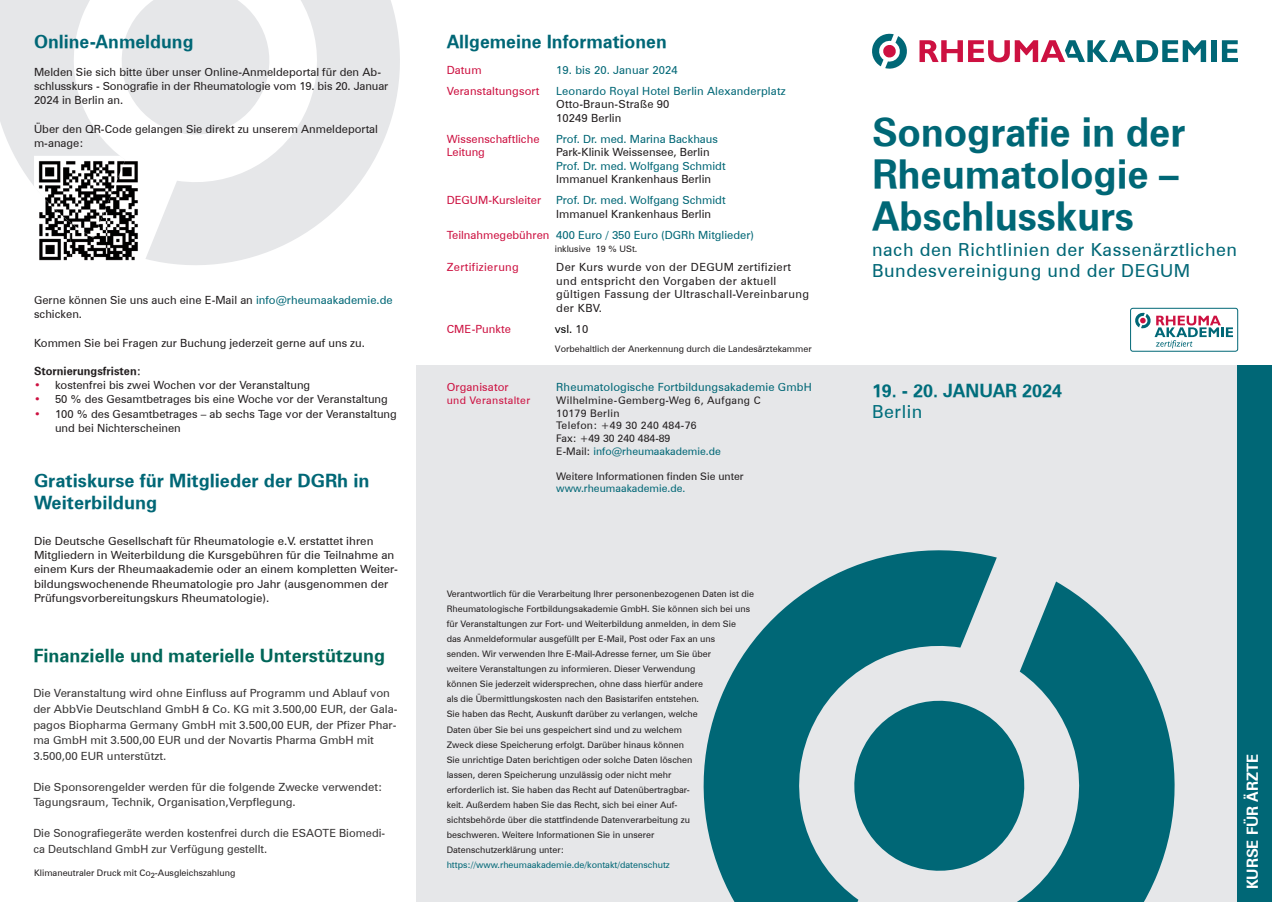
<style>
.page{position:relative;width:1272px;height:902px;background:#fff}
.page>*{position:absolute;margin:0;border:0;box-sizing:border-box;transform-origin:0 0}
.t1{font:39px/42px "Zurich Bold BT";letter-spacing:-.005em;color:#006776}
.t2{font:18px/21.6px "Zurich Bold BT";color:#006776}
.t3{font:18px/21.6px "Zurich BT";letter-spacing:.03em;color:#006776}
.t4{font:18px "Zurich Bold BT";color:#006659}
.t5{font:18px "Zurich Bold BT";color:#006e7c}
.t6{font:18px "Zurich BT";letter-spacing:.03em;color:#006e7c}
.t7{font:15px "Zurich Bold BT";color:#fff}
.t8{font:11.25px/14.2px "Zurich BT";color:#231f20}
.t9{font:11.25px/15.8px "Zurich BT";color:#373535}
.t10{font:11.25px/21px "Zurich BT";color:#006776}
.t11{font:11.25px/13.5px "Zurich BT";letter-spacing:.03em;color:#231f20}
.t12{font:11.25px "Zurich BT";letter-spacing:.01em;color:#cd1141}
.t13{font:11.25px "Zurich Bold BT";color:#231f20}
.t14{font:11.25px "Zurich BT";letter-spacing:.03em;color:#cd1141}
.t15{font:11.25px "Zurich BT";color:#000}
.t16{font:10.5px/12.6px "Zurich BT";letter-spacing:.03em;color:#231f20}
.t17{font:10.5px "Zurich BT";color:#231f20}
.t18{font:10.5px "Zurich BT";color:#006776}
.t19{font:10.5px "Zurich BT";letter-spacing:.03em;color:#cd1141}
.t20{font:9px/15px "Zurich BT";color:#231f20}
.t21{font:9px "Zurich BT";color:#006776}
.s1{color:#006776}
.s2{color:#cd1141}
.s3{color:#231f20}
</style>
<div class="page">
<svg style="left:919px;top:40px;width:43px;height:22px"></svg>
<svg style="left:968px;top:40px;width:238px;height:22px"></svg>
<div style="left:1211px;top:40px;width:5px;height:22px;background:#006776"></div>
<svg style="left:1221px;top:40px;width:16px;height:22px"></svg>
<svg style="left:872px;top:33px;width:35px;height:36px"></svg>
<svg style="left:146px;top:0;width:254px;height:265px;fill:#e6e7e9"></svg>
<svg style="left:0;top:0;width:245px;height:238px;fill:#e6e7e9"></svg>
<svg style="left:112px;top:0;width:167px;height:144px"></svg>
<div style="left:417px;top:365px;width:854px;height:536px;background:#e6e7e9"></div>
<div style="left:1237px;top:365px;width:34px;height:536px;background:#006776"></div>
<svg style="left:1018px;top:581px;width:157px;height:320px;fill:#006776"></svg>
<svg style="left:703px;top:550px;width:293px;height:351px;fill:#006776"></svg>
<svg style="left:842px;top:689px;width:193px;height:193px"></svg>
<div style="left:1130px;top:308px;width:107px;height:43px;border:1px solid #006776;border-radius:2px"></div>
<svg style="left:1135px;top:312px;width:97px;height:36px"></svg>
<img style="left:39px;top:238px;width:31px;height:23px">
<img style="left:107px;top:156px;width:36px;height:105px">
<img style="left:70px;top:238px;width:37px;height:23px">
<img style="left:34px;top:156px;width:91px;height:82px">
<h2 class="t2" style="left:34px;top:30px;width:161px">Online-Anmeldung</h2>
<p class="t8" style="left:34px;top:65px;width:356px">Melden Sie sich bitte über unser Online-Anmeldeportal für den Ab&shy;schlusskurs - Sonografie in der Rheumatologie vom 19. bis 20. Januar<br>2024 in Berlin an.</p>
<p class="t8" style="left:34px;top:121px;width:345px">Über den QR-Code gelangen Sie direkt zu unserem Anmeldeportal m-anage:</p>
<p class="t8" style="left:34px;top:292px;width:360px">Gerne können Sie uns auch eine E-Mail an <span class="s1">info@rheumaakademie.de </span>schicken.</p>
<p class="t8" style="left:34px;top:336px;width:332px">Kommen Sie bei Fragen zur Buchung jederzeit gerne auf uns zu.</p>
<p class="t13" style="left:34px;top:364px;width:109px">Stornierungsfristen:</p>
<p class="t8" style="left:34px;top:378px;width:278px"><span class="s2">•</span> kostenfrei bis zwei Wochen vor der Veranstaltung</p>
<p class="t8" style="left:34px;top:392px;width:355px"><span class="s2">•</span> 50 % des Gesamtbetrages bis eine Woche vor der Veranstaltung</p>
<p class="t8" style="left:55px;top:406px;width:343px;text-indent:-21px"><span class="s2">•</span> 100 % des Gesamtbetrages – ab sechs Tage vor der Veranstaltung und bei Nichterscheinen</p>
<h2 class="t2" style="left:34px;top:470px;width:337px">Gratiskurse für Mitglieder der DGRh in<br>Weiterbildung</h2>
<p class="t8" style="left:34px;top:533px;width:365px">Die Deutsche Gesellschaft für Rheumatologie e.V. erstattet ihren Mitgliedern in Weiterbildung die Kursgebühren für die Teilnahme an einem Kurs der Rheumaakademie oder an einem kompletten Weiter&shy;bildungswochenende Rheumatologie pro Jahr (ausgenommen der Prüfungsvorbereitungskurs Rheumatologie).</p>
<h2 class="t4" style="left:33px;top:644px;width:353px">Finanzielle und materielle Unterstützung</h2>
<p class="t9" style="left:33px;top:685px;width:366px">Die Veranstaltung wird ohne Einfluss auf Programm und Ablauf von der AbbVie Deutschland GmbH &amp; Co. KG mit 3.500,00 EUR, der Gala&shy;pagos Biopharma Germany GmbH mit 3.500,00 EUR, der Pfizer Phar&shy;ma GmbH mit 3.500,00 EUR und der Novartis Pharma GmbH mit 3.500,00 EUR unterstützt.</p>
<p class="t9" style="left:33px;top:779px;width:350px;line-height:15px">Die Sponsorengelder werden für die folgende Zwecke verwendet:<br>Tagungsraum, Technik, Organisation,Verpflegung.</p>
<p class="t9" style="left:33px;top:825px;width:353px">Die Sonografiegeräte werden kostenfrei durch die ESAOTE Biomedi&shy;ca Deutschland GmbH zur Verfügung gestellt.</p>
<p class="t20" style="left:34px;top:865px;width:203px">Klimaneutraler Druck mit Co<sub>2</sub>-Ausgleichszahlung</p>
<h2 class="t2" style="left:446px;top:30px;width:222px">Allgemeine Informationen</h2>
<p class="t12" style="left:446px;top:63px;width:36px">Datum</p>
<p class="t10" style="left:556px;top:59px;width:123px">19. bis 20. Januar 2024</p>
<p class="t12" style="left:446px;top:84px;width:94px">Veranstaltungsort</p>
<p class="t10" style="left:556px;top:80px;width:231px">Leonardo Royal Hotel Berlin Alexanderplatz</p>
<p class="t8" style="left:556px;top:97px;width:115px;line-height:13.5px">Otto-Braun-Straße 90<br>10249 Berlin</p>
<p class="t12" style="left:446px;top:132px;width:94px">Wissenschaftliche</p>
<p class="t10" style="left:556px;top:128px;width:163px">Prof. Dr. med. Marina Backhaus</p>
<p class="t12" style="left:446px;top:145px;width:40px">Leitung</p>
<p class="t8" style="left:556px;top:145px;width:155px">Park-Klinik Weissensee, Berlin</p>
<p class="t10" style="left:556px;top:155px;width:171px">Prof. Dr. med. Wolfgang Schmidt</p>
<p class="t8" style="left:556px;top:172px;width:156px">Immanuel Krankenhaus Berlin</p>
<p class="t12" style="left:446px;top:193px;width:96px">DEGUM-Kursleiter</p>
<p class="t10" style="left:556px;top:190px;width:171px">Prof. Dr. med. Wolfgang Schmidt</p>
<p class="t10" style="left:446px;top:203px;width:309px;text-indent:109px"><span class="s3">Immanuel Krankenhaus Berlin<br></span><span class="s2">Teilnahmegebühren</span> 400 Euro / 350 Euro (DGRh Mitglieder)</p>
<p class="t20" style="left:554px;top:242px;width:84px">inklusive 19 % USt.</p>
<p class="t14" style="left:446px;top:260px;width:74px">Zertifizierung</p>
<p class="t11" style="left:556px;top:260px;width:254px">Der Kurs wurde von der DEGUM zertifiziert und entspricht den Vorgaben der aktuell gültigen Fassung der Ultraschall-Vereinbarung der KBV.</p>
<p class="t12" style="left:446px;top:322px;width:66px">CME-Punkte</p>
<p class="t15" style="left:554px;top:322px;width:35px">vsl. <span class="s3">10</span></p>
<p class="t20" style="left:554px;top:341px;width:258px">Vorbehaltlich der Anerkennung durch die Landesärztekammer</p>
<p class="t12" style="left:446px;top:380px;width:64px">Organisator</p>
<p class="t10" style="left:556px;top:377px;width:257px">Rheumatologische Fortbildungsakademie GmbH</p>
<p class="t19" style="left:446px;top:394px;width:85px">und Veranstalter</p>
<p class="t16" style="left:556px;top:394px;width:206px">Wilhelmine-Gemberg-Weg 6, Aufgang C<br>10179 Berlin<br>Telefon: +49 30 240 484-76<br>Fax: +49 30 240 484-89<br>E-Mail: <span class="s1">info@rheumaakademie.de</span></p>
<p class="t17" style="left:556px;top:469px;width:189px">Weitere Informationen finden Sie unter</p>
<p class="t18" style="left:556px;top:482px;width:131px">www.rheumaakademie.de.</p>
<p class="t20" style="left:446px;top:586px;width:309px">Verantwortlich für die Verarbeitung Ihrer personenbezogenen Daten ist die Rheumatologische Fortbildungsakademie GmbH. Sie können sich bei uns für Veranstaltungen zur Fort- und Weiterbildung anmelden, in dem Sie<br>das Anmeldeformular ausgefüllt per E-Mail, Post oder Fax an uns<br>senden. Wir verwenden Ihre E-Mail-Adresse ferner, um Sie über<br>weitere Veranstaltungen zu informieren. Dieser Verwendung<br>können Sie jederzeit widersprechen, ohne dass hierfür andere<br>als die Übermittlungskosten nach den Basistarifen entstehen.<br>Sie haben das Recht, Auskunft darüber zu verlangen, welche<br>Daten über Sie bei uns gespeichert sind und zu welchem<br>Zweck diese Speicherung erfolgt. Darüber hinaus können<br>Sie unrichtige Daten berichtigen oder solche Daten löschen<br>lassen, deren Speicherung unzulässig oder nicht mehr<br>erforderlich ist. Sie haben das Recht auf Datenübertragbar-<br>keit. Außerdem haben Sie das Recht, sich bei einer Auf-<br>sichtsbehörde über die stattfindende Datenverarbeitung zu<br>beschweren. Weitere Informationen Sie in unserer<br>Datenschutzerklärung unter:</p>
<p class="t21" style="left:446px;top:858px;width:225px">https://www.rheumaakademie.de/kontakt/datenschutz</p>
<h1 class="t1" style="left:872px;top:111px;width:315px">Sonografie in der<br>Rheumatologie –<br>Abschlusskurs</h1>
<h2 class="t3" style="left:872px;top:238px;width:366px">nach den Richtlinien der Kassenärztlichen<br>Bundesvereinigung und der DEGUM</h2>
<h2 class="t5" style="left:872px;top:379px;width:191px">19. - 20. JANUAR 2024</h2>
<h2 class="t6" style="left:872px;top:401px;width:52px">Berlin</h2>
<h3 class="t7" style="left:1243px;top:888px;width:136px;rotate:-90deg">KURSE FÜR ÄRZTE</h3>
</div>
